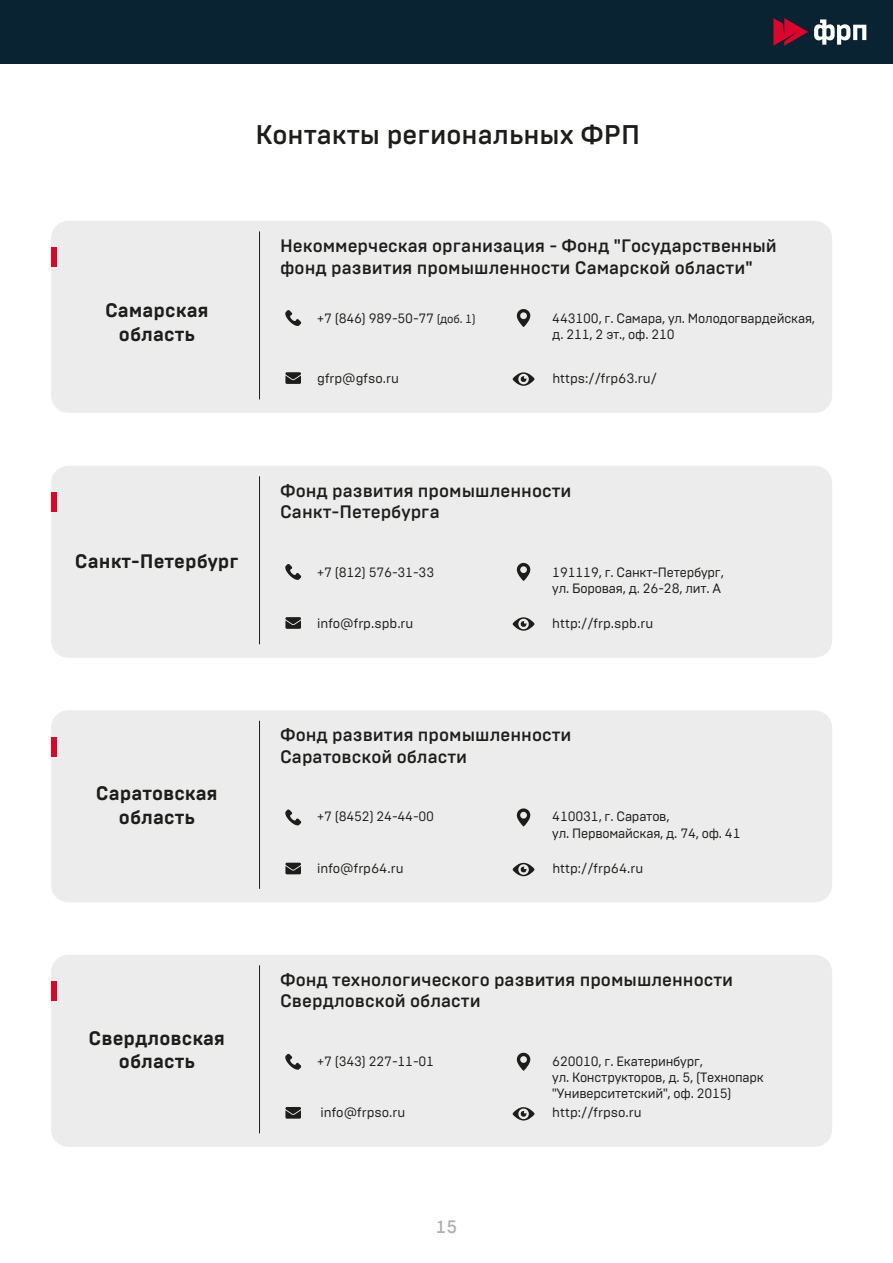
<style>
.page{position:relative;width:893px;height:1263px;background:#fff}
.page>*{position:absolute;margin:0;border:0;box-sizing:border-box;transform-origin:0 0}
.t1{font:500 27px "Brutal Type";color:#1d1d1b}
.t2{font:700 19.5px/23.4px "Brutal Type";color:#1d1d1b;text-align:center}
.t3{font:500 18px/21.6px "Brutal Type";color:#1d1d1b}
.t4{font:500 18px "Brutal Type";color:#b1b1b1}
.t5{font:13.5px/16.2px "Brutal Type";letter-spacing:-.015em;color:#1d1d1b}
.s1{font-size:12px}
</style>
<div class="page">
<div style="left:51px;top:710px;width:781px;height:192px;background:#ececec;border-radius:17px"></div>
<div style="left:51px;top:955px;width:781px;height:192px;background:#ececec;border-radius:17px"></div>
<div style="left:51px;top:466px;width:781px;height:192px;background:#ececec;border-radius:17px"></div>
<svg style="left:512px;top:862px;width:23px;height:14px"></svg>
<svg style="left:285px;top:809px;width:16px;height:16px"></svg>
<svg style="left:517px;top:808px;width:13px;height:18px"></svg>
<svg style="left:285px;top:863px;width:16px;height:11px"></svg>
<svg style="left:512px;top:1107px;width:23px;height:13px"></svg>
<svg style="left:285px;top:1053px;width:16px;height:17px"></svg>
<svg style="left:517px;top:1053px;width:13px;height:18px"></svg>
<svg style="left:285px;top:1107px;width:16px;height:12px"></svg>
<svg style="left:512px;top:617px;width:23px;height:14px"></svg>
<svg style="left:285px;top:564px;width:16px;height:16px"></svg>
<svg style="left:517px;top:563px;width:13px;height:18px"></svg>
<svg style="left:285px;top:617px;width:16px;height:12px"></svg>
<div style="left:0;top:0;width:893px;height:64px;background:#0a2332"></div>
<svg style="left:773px;top:18px;width:35px;height:28px"></svg>
<svg style="left:814px;top:19px;width:52px;height:26px"></svg>
<hr style="left:259px;top:721px;width:1px;height:168px;background:#1d1d1b">
<hr style="left:259px;top:965px;width:1px;height:168px;background:#1d1d1b">
<hr style="left:259px;top:476px;width:1px;height:168px;background:#1d1d1b">
<div style="left:51px;top:737px;width:6px;height:19px;background:#dc052b"></div>
<div style="left:51px;top:981px;width:6px;height:20px;background:#dc052b"></div>
<div style="left:51px;top:221px;width:781px;height:192px;background:#ececec;border-radius:17px"></div>
<svg style="left:512px;top:372px;width:23px;height:14px"></svg>
<svg style="left:285px;top:310px;width:16px;height:16px"></svg>
<svg style="left:517px;top:309px;width:13px;height:18px"></svg>
<svg style="left:285px;top:372px;width:16px;height:12px"></svg>
<hr style="left:259px;top:231px;width:1px;height:168px;background:#1d1d1b">
<div style="left:51px;top:248px;width:6px;height:19px;background:#dc052b"></div>
<div style="left:51px;top:492px;width:6px;height:20px;background:#dc052b"></div>
<h2 class="t2" style="left:105px;top:299px;width:105px">Самарская область</h2>
<h1 class="t1" style="left:256px;top:119px;width:386px">Контакты региональных ФРП</h1>
<h3 class="t3" style="left:280px;top:235px;width:498px">Некоммерческая организация - Фонд "Государственный фонд развития промышленности Самарской области"</h3>
<p class="t5" style="left:317px;top:310px;width:160px">+7 (846) 989-50-77 <span class="s1">(доб. 1)</span></p>
<p class="t5" style="left:552px;top:310px;width:264px">443100, г. Самара, ул. Молодогвардейская, д. 211, 2 эт., оф. 210</p>
<p class="t5" style="left:552px;top:370px;width:106px">https://frp63.ru/</p>
<p class="t5" style="left:317px;top:370px;width:83px">gfrp@gfso.ru</p>
<h2 class="t2" style="left:75px;top:549px;width:165px">Санкт-Петербург</h2>
<h2 class="t2" style="left:96px;top:782px;width:123px">Саратовская область</h2>
<h2 class="t2" style="left:89px;top:1026px;width:138px">Свердловская область</h2>
<h3 class="t3" style="left:280px;top:480px;width:293px">Фонд развития промышленности<br>Санкт-Петербурга</h3>
<p class="t5" style="left:317px;top:564px;width:119px">+7 (812) 576-31-33</p>
<p class="t5" style="left:317px;top:615px;width:98px">info@frp.spb.ru</p>
<p class="t5" style="left:552px;top:564px;width:173px">191119, г. Санкт-Петербург, ул. Боровая, д. 26-28, лит. А</p>
<p class="t5" style="left:552px;top:615px;width:102px">http://frp.spb.ru</p>
<h3 class="t3" style="left:280px;top:724px;width:293px">Фонд развития промышленности<br>Саратовской области</h3>
<p class="t5" style="left:317px;top:809px;width:118px">+7 (8452) 24-44-00</p>
<p class="t5" style="left:317px;top:860px;width:88px">info@frp64.ru</p>
<p class="t5" style="left:552px;top:809px;width:190px">410031, г. Саратов,<br>ул. Первомайская, д. 74, оф. 41</p>
<p class="t5" style="left:552px;top:860px;width:93px">http://frp64.ru</p>
<h3 class="t3" style="left:280px;top:969px;width:455px">Фонд технологического развития промышленности<br>Свердловской области</h3>
<p class="t5" style="left:317px;top:1053px;width:119px">+7 (343) 227-11-01</p>
<p class="t5" style="left:321px;top:1104px;width:86px">info@frpso.ru</p>
<p class="t5" style="left:552px;top:1053px;width:213px">620010, г. Екатеринбург,<br>ул. Конструкторов, д. 5, (Технопарк "Университетский", оф. 2015)</p>
<p class="t5" style="left:552px;top:1104px;width:91px">http://frpso.ru</p>
<h3 class="t4" style="left:435px;top:1216px;width:24px">15</h3>
</div>
